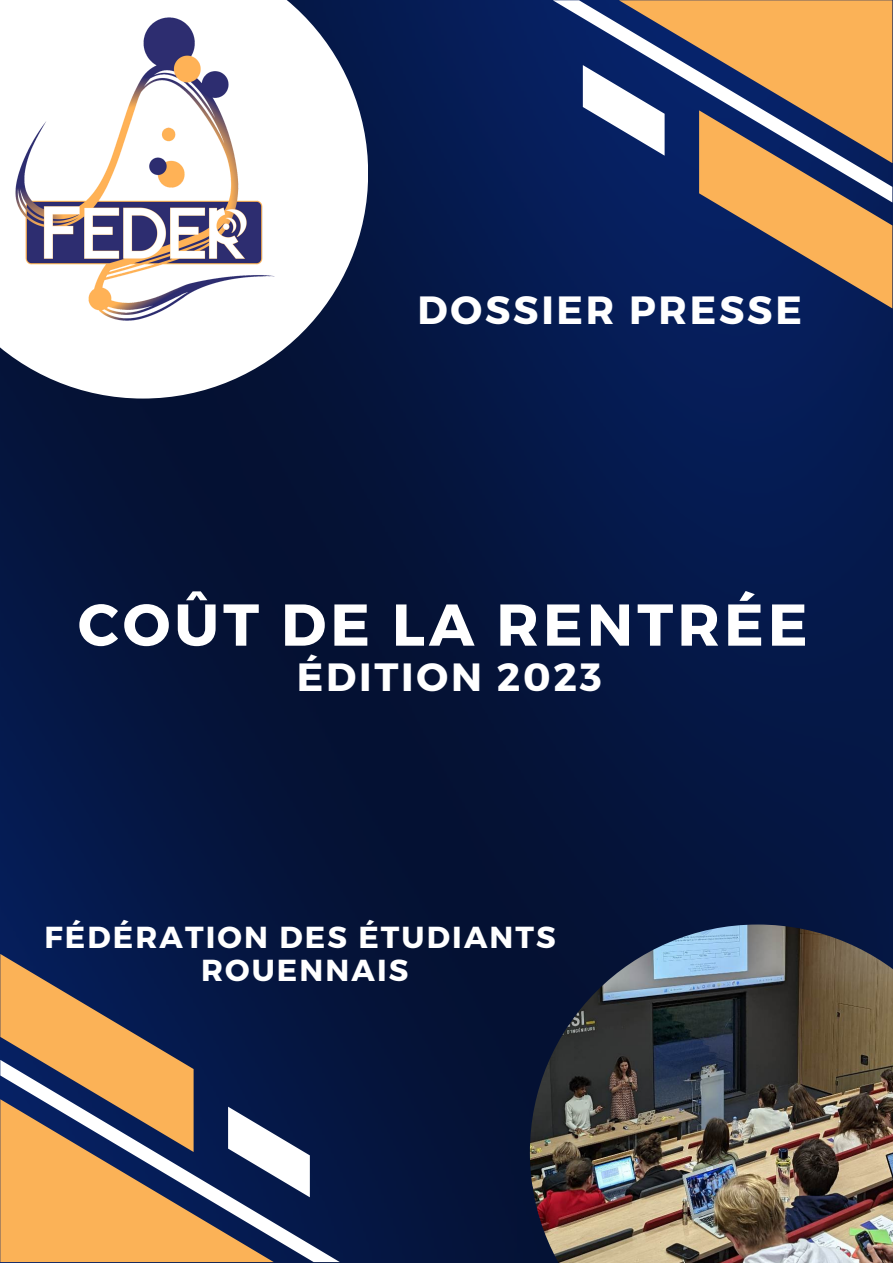
<style>
.page{position:relative;width:893px;height:1264px;background:#fff}
.page>*{position:absolute;margin:0;border:0;box-sizing:border-box;transform-origin:0 0}
.t1{font:700 58.8px "Montserrat";letter-spacing:.07em;color:#fff}
.t2{font:700 39.3px "Montserrat";letter-spacing:.07em;color:#fff}
.t3{font:700 30.3px "Montserrat";letter-spacing:.07em;color:#fff}
</style>
<div class="page">
<img style="left:0;top:0;width:892px;height:1262px">
<div style="left:553px;top:0;width:29px;height:202px;background:#062060"></div>
<svg style="left:582px;top:0;width:310px;height:308px;background:#7d6d6a"></svg>
<svg style="left:0;top:0;width:368px;height:398px"></svg>
<img style="left:0;top:0;width:320px;height:351px">
<div style="left:310px;top:1059px;width:29px;height:202px;background:#051744"></div>
<svg style="left:0;top:954px;width:310px;height:307px;background:#7d6a60"></svg>
<img style="left:530px;top:924px;width:362px;height:338px">
<p class="t2" style="left:417px;top:284px;width:386px">DOSSIER PRESSE</p>
<p class="t1" style="left:78px;top:586px;width:731px">COÛT DE LA RENTRÉE</p>
<p class="t2" style="left:297px;top:651px;width:306px">ÉDITION 2023</p>
<p class="t3" style="left:44px;top:917px;width:513px">FÉDÉRATION DES ÉTUDIANTS</p>
<p class="t3" style="left:201px;top:950px;width:209px">ROUENNAIS</p>
</div>
